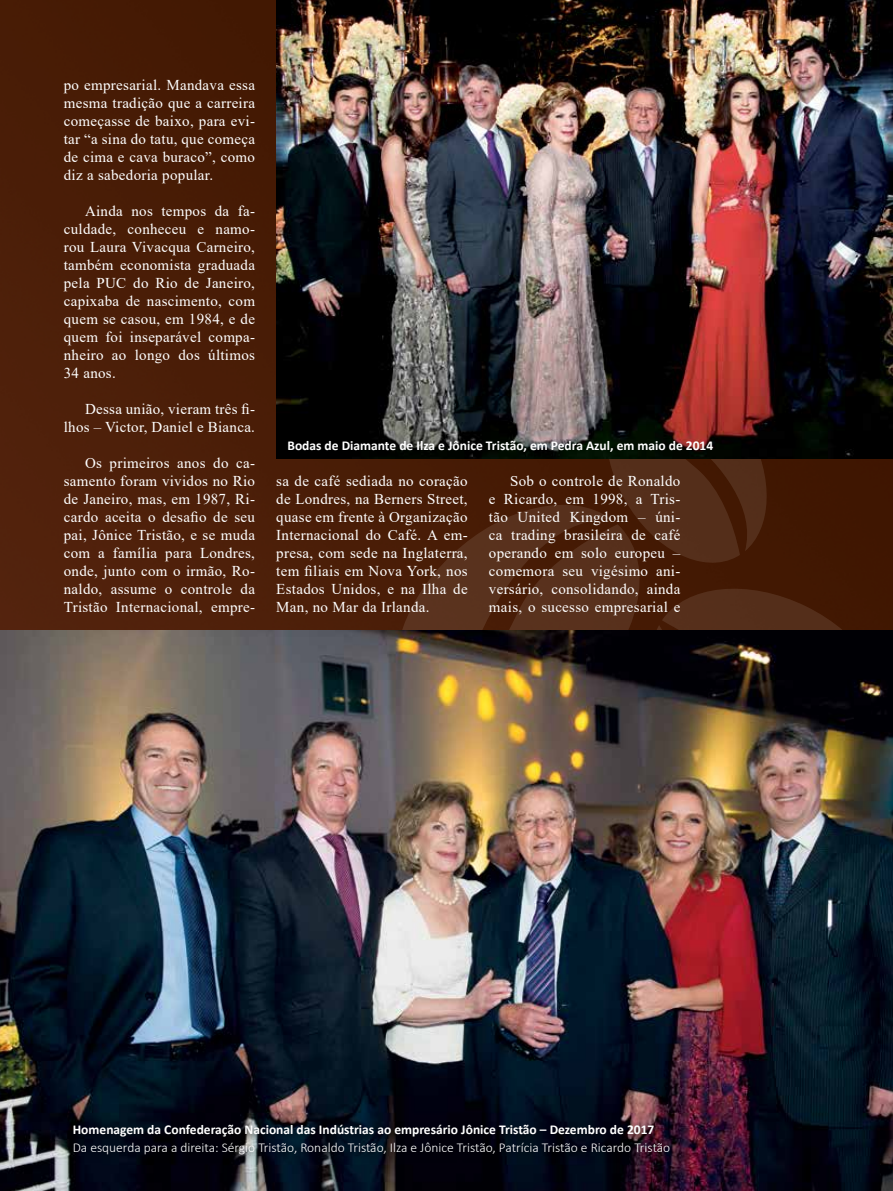
<style>
.page{position:relative;width:893px;height:1191px;background:#fff}
.page>*{position:absolute;margin:0;border:0;box-sizing:border-box;transform-origin:0 0}
.t1{font:15px/18px "Times New Roman";letter-spacing:.02em;color:#fff;text-align:justify}
.t2{font:700 13.5px "Calibri";color:#fff}
.t3{font:300 13.5px "Calibri";color:#fff}
</style>
<div class="page">
<div style="left:0;top:0;width:596px;height:630px;background:#4a1d07"></div>
<svg style="left:380px;top:491px;width:216px;height:139px;background:#502611"></svg>
<svg style="left:596px;top:458px;width:297px;height:172px;background:#48200b"></svg>
<img style="left:276px;top:0;width:617px;height:458px">
<img style="left:0;top:630px;width:893px;height:561px">
<div style="left:68px;top:1119px;width:611px;height:45px;background:#000;opacity:.83"></div>
<p class="t1" style="left:64px;top:76px;width:193px">po empresarial. Mandava essa mesma tradição que a carreira começasse de baixo, para evi&shy;tar “a sina do tatu, que começa de cima e cava buraco”, como diz a sabedoria popular.</p>
<p class="t1" style="left:64px;top:202px;width:193px;text-indent:21px">Ainda nos tempos da fa&shy;culdade, conheceu e namo&shy;rou Laura Vivacqua Carneiro, também economista graduada pela PUC do Rio de Janeiro, capixaba de nascimento, com quem se casou, em 1984, e de quem foi inseparável compa&shy;nheiro ao longo dos últimos 34 anos.</p>
<p class="t1" style="left:64px;top:400px;width:193px;text-align:right">Dessa união, vieram três fi&shy;lhos – Victor, Daniel e Bianca.</p>
<p class="t1" style="left:64px;top:454px;width:193px;text-indent:21px">Os primeiros anos do ca&shy;samento foram vividos no Rio de Janeiro, mas, em 1987, Ri&shy;cardo aceita o desafio de seu pai, Jônice Tristão, e se muda com a família para Londres, onde, junto com o irmão, Ro&shy;naldo, assume o controle da Tristão Internacional, empre-</p>
<p class="t2" style="left:287px;top:436px;width:427px">Bodas de Diamante de Ilza e Jônice Tristão, em Pedra Azul, em maio de 2014</p>
<p class="t1" style="left:276px;top:472px;width:193px">sa de café sediada no coração de Londres, na Berners Street, quase em frente à Organização Internacional do Café. A em&shy;presa, com sede na Inglaterra, tem filiais em Nova York, nos Estados Unidos, e na Ilha de Man, no Mar da Irlanda.</p>
<p class="t1" style="left:489px;top:472px;width:193px;text-indent:21px">Sob o controle de Ronaldo e Ricardo, em 1998, a Tris&shy;tão United Kingdom – úni&shy;ca trading brasileira de café operando em solo europeu – comemora seu vigésimo ani&shy;versário, consolidando, ainda mais, o sucesso empresarial e</p>
<p class="t2" style="left:73px;top:1120px;width:583px">Homenagem da Confederação Nacional das Indústrias ao empresário Jônice Tristão – Dezembro de 2017</p>
<p class="t3" style="left:73px;top:1139px;width:599px">Da esquerda para a direita: Sérgio Tristão, Ronaldo Tristão, Ilza e Jônice Tristão, Patrícia Tristão e Ricardo Tristão</p>
</div>
